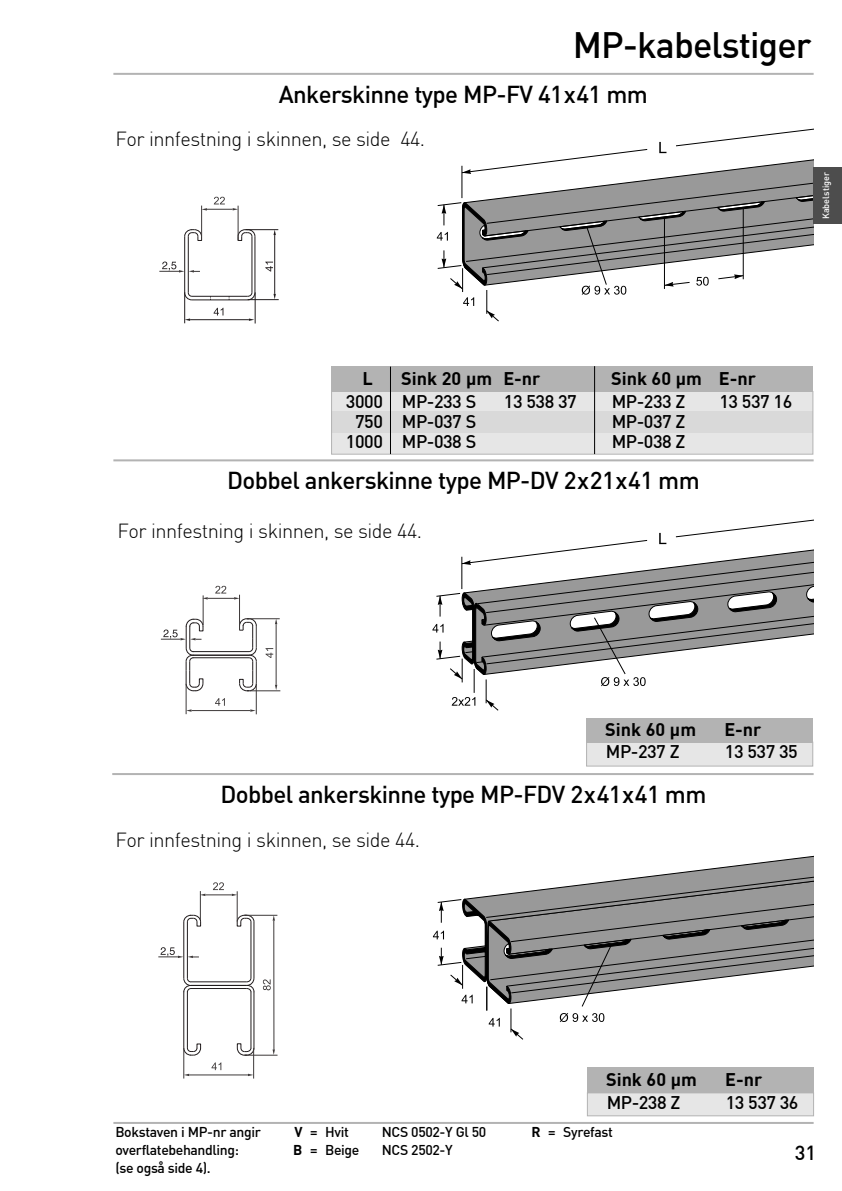
<style>
.page{position:relative;width:842px;height:1191px;background:#fff}
.page>*{position:absolute;margin:0;border:0;box-sizing:border-box;transform-origin:0 0}
.t1{font:500 36px "DIN";letter-spacing:-.025em;color:#000}
.t2{font:500 24px "DIN";letter-spacing:-.025em;color:#000}
.t3{font:300 20px "DIN";letter-spacing:-.025em;color:#000}
.t4{font:500 20px "DIN";color:#000}
.t5{font:500 18px "DIN";letter-spacing:-.025em;color:#000}
.t6{font:700 18px "DIN";color:#000}
.t7{font:500 14px "DIN";letter-spacing:-.025em;color:#000}
.t8{font:500 9px "DIN";color:#fff}
.s1{font-weight:700}
</style>
<div class="page">
<hr style="left:113px;top:1122px;width:701px;height:2px;background:#b3b3b3">
<hr style="left:113px;top:73px;width:701px;height:2px;background:#b3b3b3">
<svg style="left:432px;top:519px;width:382px;height:191px"></svg>
<hr style="left:193px;top:651px;width:56px;height:1px;background:#211c1d">
<hr style="left:193px;top:655px;width:56px;height:1px;background:#211c1d">
<hr style="left:193px;top:657px;width:56px;height:1px;background:#211c1d">
<svg style="left:239px;top:618px;width:18px;height:73px"></svg>
<hr style="left:203px;top:595px;width:1px;height:30px;background:#3d3939">
<hr style="left:239px;top:595px;width:1px;height:35px;background:#3d3939">
<svg style="left:202px;top:586px;width:37px;height:13px"></svg>
<hr style="left:256px;top:683px;width:1px;height:31px;background:#3d3939">
<hr style="left:186px;top:683px;width:1px;height:31px;background:#3d3939">
<svg style="left:250px;top:709px;width:6px;height:3px"></svg>
<svg style="left:186px;top:709px;width:5px;height:3px"></svg>
<hr style="left:191px;top:710px;width:59px;height:1px;background:#3d3939">
<svg style="left:215px;top:698px;width:10px;height:8px"></svg>
<svg style="left:265px;top:648px;width:8px;height:10px"></svg>
<hr style="left:247px;top:618px;width:33px;height:1px;background:#3d3939">
<hr style="left:250px;top:690px;width:30px;height:1px;background:#3d3939">
<hr style="left:276px;top:624px;width:1px;height:61px;background:#3d3939">
<svg style="left:161px;top:618px;width:43px;height:73px"></svg>
<svg style="left:707px;top:855px;width:107px;height:14px"></svg>
<svg style="left:433px;top:869px;width:381px;height:170px"></svg>
<hr style="left:191px;top:981px;width:56px;height:1px;background:#211c1d">
<hr style="left:254px;top:922px;width:1px;height:56px;background:#211c1d">
<hr style="left:251px;top:922px;width:1px;height:56px;background:#211c1d">
<hr style="left:183px;top:922px;width:1px;height:56px;background:#211c1d">
<hr style="left:187px;top:922px;width:1px;height:56px;background:#211c1d">
<svg style="left:183px;top:882px;width:72px;height:44px"></svg>
<svg style="left:263px;top:979px;width:8px;height:11px"></svg>
<hr style="left:191px;top:985px;width:56px;height:1px;background:#211c1d">
<hr style="left:191px;top:988px;width:56px;height:1px;background:#211c1d">
<hr style="left:254px;top:991px;width:1px;height:57px;background:#211c1d">
<hr style="left:251px;top:991px;width:1px;height:57px;background:#211c1d">
<hr style="left:183px;top:991px;width:1px;height:57px;background:#211c1d">
<hr style="left:187px;top:991px;width:1px;height:57px;background:#211c1d">
<svg style="left:237px;top:1043px;width:18px;height:12px"></svg>
<svg style="left:246px;top:977px;width:9px;height:15px"></svg>
<svg style="left:183px;top:977px;width:9px;height:15px"></svg>
<svg style="left:183px;top:1043px;width:18px;height:12px"></svg>
<hr style="left:244px;top:915px;width:33px;height:1px;background:#3d3939">
<hr style="left:244px;top:1054px;width:33px;height:1px;background:#3d3939">
<svg style="left:273px;top:1049px;width:2px;height:6px"></svg>
<hr style="left:273px;top:920px;width:1px;height:129px;background:#3d3939">
<hr style="left:183px;top:1048px;width:1px;height:30px;background:#3d3939">
<hr style="left:253px;top:1048px;width:1px;height:30px;background:#3d3939">
<svg style="left:184px;top:1073px;width:5px;height:3px"></svg>
<hr style="left:189px;top:1074px;width:59px;height:1px;background:#3d3939">
<svg style="left:212px;top:1062px;width:9px;height:8px"></svg>
<svg style="left:158px;top:947px;width:41px;height:11px"></svg>
<svg style="left:437px;top:128px;width:377px;height:193px"></svg>
<hr style="left:192px;top:299px;width:56px;height:1px;background:#211c1d">
<hr style="left:192px;top:296px;width:56px;height:1px;background:#211c1d">
<hr style="left:255px;top:236px;width:1px;height:57px;background:#211c1d">
<hr style="left:252px;top:236px;width:1px;height:57px;background:#211c1d">
<hr style="left:184px;top:236px;width:1px;height:57px;background:#211c1d">
<hr style="left:188px;top:236px;width:1px;height:57px;background:#211c1d">
<svg style="left:237px;top:229px;width:18px;height:12px"></svg>
<svg style="left:247px;top:292px;width:8px;height:7px"></svg>
<svg style="left:185px;top:292px;width:7px;height:8px"></svg>
<svg style="left:184px;top:229px;width:18px;height:12px"></svg>
<hr style="left:184px;top:292px;width:1px;height:31px;background:#211c1d">
<hr style="left:255px;top:292px;width:1px;height:31px;background:#211c1d">
<svg style="left:185px;top:318px;width:5px;height:3px"></svg>
<hr style="left:190px;top:319px;width:59px;height:1px;background:#211c1d">
<svg style="left:214px;top:308px;width:9px;height:7px"></svg>
<svg style="left:265px;top:262px;width:8px;height:9px"></svg>
<hr style="left:247px;top:299px;width:32px;height:1px;background:#211c1d">
<hr style="left:247px;top:229px;width:31px;height:1px;background:#211c1d">
<svg style="left:273px;top:230px;width:3px;height:5px"></svg>
<hr style="left:274px;top:235px;width:1px;height:59px;background:#211c1d">
<hr style="left:201px;top:206px;width:1px;height:34px;background:#3d3939">
<hr style="left:238px;top:206px;width:1px;height:34px;background:#3d3939">
<svg style="left:201px;top:197px;width:37px;height:13px"></svg>
<svg style="left:159px;top:261px;width:41px;height:11px"></svg>
<div style="left:587px;top:1067px;width:227px;height:45px;background:#b3b3b3"></div>
<div style="left:587px;top:1093px;width:227px;height:23px;background:#e6e6e6"></div>
<div style="left:587px;top:1092px;width:227px;height:24px;border:1px solid #b3b3b3"></div>
<hr style="left:112px;top:773px;width:702px;height:2px;background:#b3b3b3">
<div style="left:586px;top:717px;width:227px;height:45px;background:#b3b3b3"></div>
<div style="left:586px;top:743px;width:227px;height:23px;background:#e6e6e6"></div>
<div style="left:586px;top:742px;width:227px;height:24px;border:1px solid #b3b3b3"></div>
<hr style="left:113px;top:459px;width:701px;height:2px;background:#b3b3b3">
<div style="left:814px;top:167px;width:28px;height:57px;background:#4d4d4d"></div>
<div style="left:331px;top:366px;width:482px;height:83px;background:#b3b3b3"></div>
<div style="left:331px;top:391px;width:482px;height:63px;background:#d9d9d9"></div>
<div style="left:331px;top:391px;width:482px;height:20px;background:#e6e6e6"></div>
<div style="left:331px;top:433px;width:482px;height:21px;background:#e6e6e6"></div>
<div style="left:331px;top:391px;width:482px;height:63px;border:1px solid #b3b3b3"></div>
<hr style="left:594px;top:366px;width:1px;height:88px;background:#000">
<hr style="left:390px;top:367px;width:1px;height:87px;background:#000">
<h1 class="t1" style="left:573px;top:27px;width:240px">MP-kabelstiger</h1>
<h2 class="t2" style="left:279px;top:82px;width:370px">Ankerskinne type MP-FV 41x41 mm</h2>
<h3 class="t3" style="left:115px;top:128px;width:311px">For innfestning i skinnen, se side 44.</h3>
<p class="t8" style="left:821px;top:219px;width:48px;rotate:-90deg">Kabelstiger</p>
<p class="t6" style="left:363px;top:369px;width:12px">L</p>
<p class="t6" style="left:401px;top:369px;width:141px">Sink 20 µm E-nr</p>
<p class="t6" style="left:611px;top:369px;width:146px">Sink 60 µm E-nr</p>
<p class="t5" style="left:346px;top:392px;width:132px">3000 MP-233 S</p>
<p class="t5" style="left:504px;top:392px;width:74px">13 538 37</p>
<p class="t5" style="left:612px;top:392px;width:75px">MP-233 Z</p>
<p class="t5" style="left:719px;top:392px;width:74px">13 537 16</p>
<p class="t5" style="left:355px;top:412px;width:123px">750 MP-037 S</p>
<p class="t5" style="left:612px;top:412px;width:75px">MP-037 Z</p>
<p class="t5" style="left:346px;top:432px;width:132px">1000 MP-038 S</p>
<p class="t5" style="left:612px;top:432px;width:75px">MP-038 Z</p>
<h2 class="t2" style="left:227px;top:467px;width:474px">Dobbel ankerskinne type MP-DV 2x21x41 mm</h2>
<h3 class="t3" style="left:117px;top:520px;width:306px">For innfestning i skinnen, se side 44.</h3>
<p class="t6" style="left:605px;top:720px;width:92px">Sink 60 µm</p>
<p class="t6" style="left:724px;top:720px;width:39px">E-nr</p>
<p class="t5" style="left:606px;top:742px;width:75px">MP-237 Z</p>
<p class="t5" style="left:725px;top:742px;width:74px">13 537 35</p>
<h2 class="t2" style="left:221px;top:781px;width:487px">Dobbel ankerskinne type MP-FDV 2x41x41 mm</h2>
<h3 class="t3" style="left:115px;top:829px;width:306px">For innfestning i skinnen, se side 44.</h3>
<p class="t6" style="left:606px;top:1070px;width:92px">Sink 60 µm</p>
<p class="t6" style="left:725px;top:1070px;width:39px">E-nr</p>
<p class="t5" style="left:607px;top:1093px;width:75px">MP-238 Z</p>
<p class="t5" style="left:726px;top:1093px;width:74px">13 537 36</p>
<p class="t7" style="left:115px;top:1125px;width:147px">Bokstaven i MP-nr angir</p>
<p class="t7" style="left:294px;top:1125px;width:56px"><span class="s1">V</span> = Hvit</p>
<p class="t7" style="left:382px;top:1125px;width:106px">NCS 0502-Y Gl 50</p>
<p class="t7" style="left:531px;top:1125px;width:83px"><span class="s1">R</span> = Syrefast</p>
<p class="t7" style="left:115px;top:1143px;width:125px">overflatebehandling:</p>
<p class="t7" style="left:293px;top:1143px;width:68px"><span class="s1">B</span> = Beige</p>
<p class="t7" style="left:382px;top:1143px;width:72px">NCS 2502-Y</p>
<p class="t7" style="left:115px;top:1161px;width:97px">(se også side 4).</p>
<h3 class="t4" style="left:795px;top:1142px;width:23px">31</h3>
</div>
